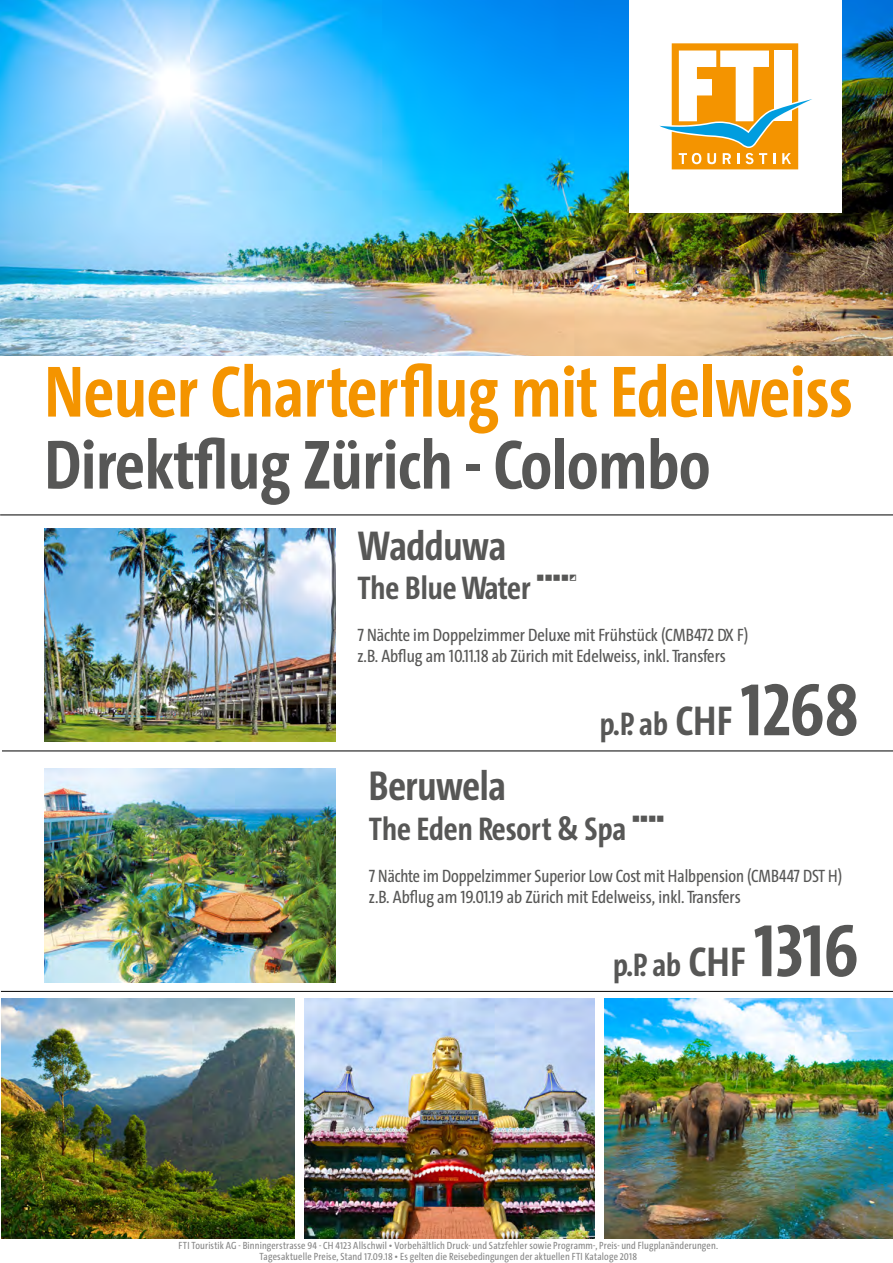
<style>
.page{position:relative;width:893px;height:1263px;background:#fff}
.page>*{position:absolute;margin:0;border:0;box-sizing:border-box;transform-origin:0 0}
.t1{font:700 73.5px "The Sans Cd LF7";color:#f49400}
.t2{font:700 70.5px "The Sans Cd LF7";color:#575756}
.t3{font:700 42px "The Sans Cd LF7";letter-spacing:-.01em;color:#575756}
.t4{font:700 33px "The Sans Cd LF7";color:#575756}
.t5{font:18px/21px "The Sans Cd LF5 Plain";color:#575756}
.t6{font:10.5px/10.5px "The Sans Cd LF5 Plain";letter-spacing:.015em;color:#878787;text-align:center}
.s1{font-size:42px}
.s2{font-size:75px}
</style>
<div class="page">
<img style="left:0;top:0;width:893px;height:356px">
<div style="left:629px;top:0;width:213px;height:213px;background:#fff"></div>
<svg style="left:659px;top:43px;width:153px;height:126px"></svg>
<hr style="left:0;top:514px;width:893px;height:1px;background:#000">
<hr style="left:2px;top:750px;width:891px;height:1px;background:#000">
<hr style="left:1px;top:991px;width:892px;height:1px;background:#000">
<img style="left:2px;top:998px;width:292px;height:240px">
<img style="left:604px;top:998px;width:289px;height:240px">
<img style="left:304px;top:998px;width:291px;height:240px">
<img style="left:45px;top:528px;width:290px;height:213px">
<img style="left:45px;top:769px;width:290px;height:213px">
<h1 class="t1" style="left:45px;top:345px;width:809px">Neuer Charterflug mit Edelweiss</h1>
<h2 class="t2" style="left:45px;top:420px;width:667px">Direktflug Zürich - Colombo</h2>
<h3 class="t3" style="left:357px;top:518px;width:150px">Wadduwa</h3>
<h3 class="t4" style="left:357px;top:567px;width:175px">The Blue Water</h3>
<p class="t5" style="left:357px;top:624px;width:392px">7 Nächte im Doppelzimmer Deluxe mit Frühstück (CMB472 DX F) z.B. Abflug am 10.11.18 ab Zürich mit Edelweiss, inkl. Transfers</p>
<h3 class="t4" style="left:600px;top:703px;width:260px">p.P. ab <span class="s1">CHF</span> <span class="s2">1268</span></h3>
<h3 class="t3" style="left:369px;top:759px;width:139px">Beruwela</h3>
<h3 class="t4" style="left:369px;top:808px;width:259px">The Eden Resort &amp; Spa</h3>
<p class="t5" style="left:369px;top:865px;width:475px">7 Nächte im Doppelzimmer Superior Low Cost mit Halbpension (CMB447 DST H) z.B. Abflug am 19.01.19 ab Zürich mit Edelweiss, inkl. Transfers</p>
<h3 class="t4" style="left:613px;top:944px;width:247px">p.P. ab <span class="s1">CHF</span> <span class="s2">1316</span></h3>
<p class="t6" style="left:179px;top:1240px;width:541px">FTI Touristik AG - Binningerstrasse 94 - CH 4123 Allschwil • Vorbehältlich Druck- und Satzfehler sowie Programm-, Preis- und Flugplanänderungen.<br>Tagesaktuelle Preise, Stand 17.09.18 • Es gelten die Reisebedingungen der aktuellen FTI Kataloge 2018</p>
</div>
